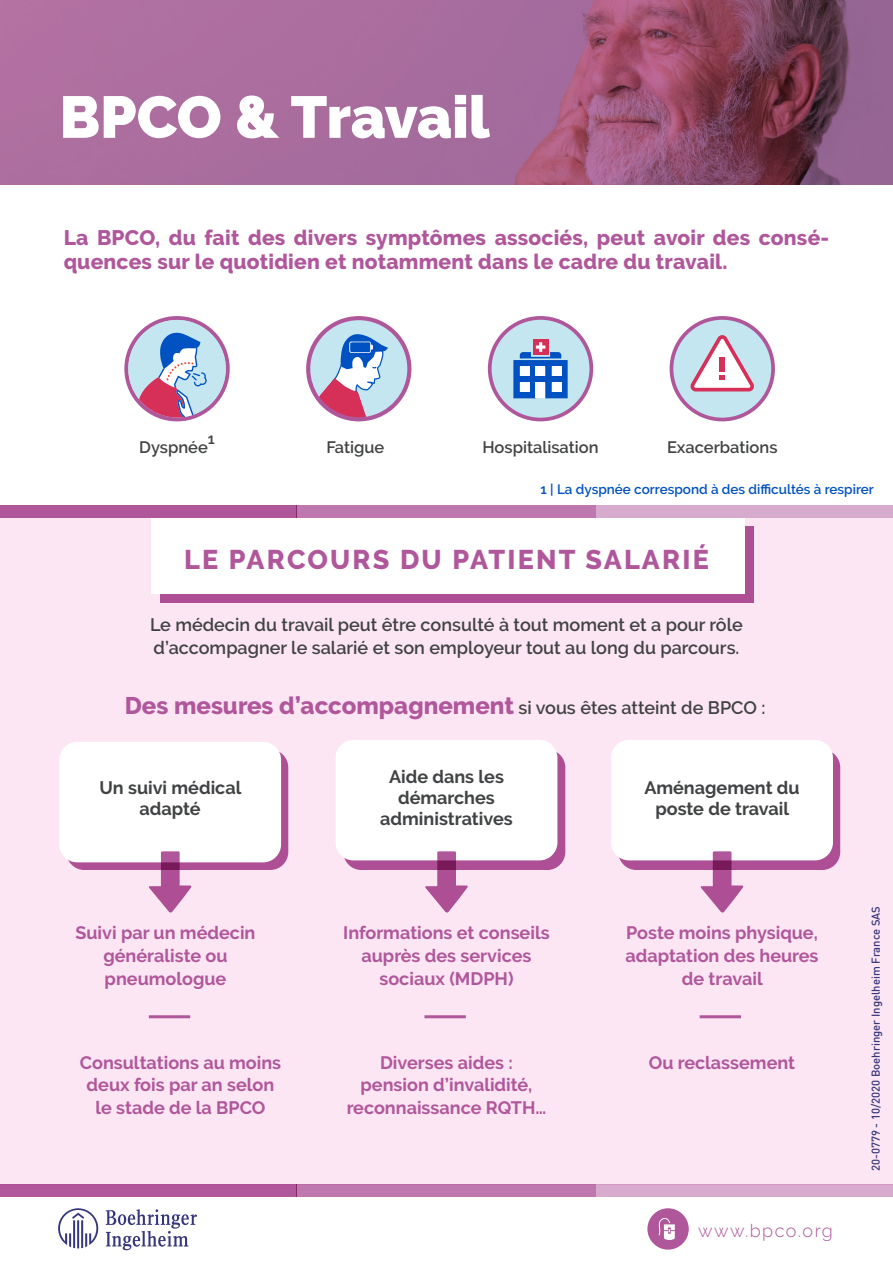
<style>
.page{position:relative;width:893px;height:1263px;background:#fff}
.page>*{position:absolute;margin:0;border:0;box-sizing:border-box;transform-origin:0 0}
.t1{font:900 58.8px "Raleway";letter-spacing:-.005em;color:#fff}
.t2{font:800 27px "Raleway";letter-spacing:.08em;color:#b0579b}
.t3{font:800 24px "Raleway";color:#b0579b}
.t4{font:800 21px/24px "Raleway";letter-spacing:.01em;color:#b0579b}
.t5{font:700 18px "Raleway";color:#b0579b}
.t6{font:600 18px "Raleway";color:#404243}
.t7{font:700 18px "Raleway";color:#404243}
.t8{font:300 18px "Raleway";letter-spacing:.08em;color:#b0579b}
.t9{font:600 16.5px "Raleway";color:#404243}
.t10{font:600 14.85px "Raleway";color:#404243}
.t11{font:600 13.5px "Raleway";color:#0051c1}
.t12{font:500 11.25px "DIN";color:#36367d}
.s1{font-weight:600;font-size:18px;color:#404243}
</style>
<div class="page">
<div style="left:124px;top:316px;width:106px;height:105px;background:#b0579b;border-radius:50%"></div>
<svg style="left:128px;top:320px;width:98px;height:97px"></svg>
<div style="left:0;top:518px;width:893px;height:666px;background:#fde6f3"></div>
<div style="left:160px;top:526px;width:593px;height:77px;background:#ae4e94"></div>
<svg style="left:0;top:0;width:893px;height:185px;background:#9d608a"></svg>
<div style="left:151px;top:518px;width:593px;height:76px;background:#fff"></div>
<div style="left:0;top:505px;width:297px;height:13px;background:#b0579b"></div>
<div style="left:0;top:1184px;width:297px;height:13px;background:#b0579b"></div>
<div style="left:297px;top:505px;width:299px;height:13px;background:#bf78af"></div>
<div style="left:297px;top:1184px;width:299px;height:13px;background:#bf78af"></div>
<div style="left:596px;top:505px;width:297px;height:13px;background:#d7abcd"></div>
<div style="left:596px;top:1184px;width:297px;height:13px;background:#d7abcd"></div>
<div style="left:66px;top:749px;width:222px;height:121px;background:linear-gradient(to bottom,#af4f95,#af5196);border-radius:18px"></div>
<svg style="left:343px;top:749px;width:222px;height:121px;background:#b25799"></svg>
<div style="left:618px;top:749px;width:222px;height:121px;background:linear-gradient(to bottom,#b05196,#af4f95);border-radius:18px"></div>
<svg style="left:58px;top:1208px;width:139px;height:42px"></svg>
<div style="left:647px;top:1208px;width:42px;height:41px;background:#b0579b;border-radius:50%"></div>
<svg style="left:658px;top:1218px;width:17px;height:22px"></svg>
<div style="left:59px;top:742px;width:222px;height:120px;background:#fff;border-radius:18px"></div>
<div style="left:336px;top:740px;width:221px;height:120px;background:#fff;border-radius:18px"></div>
<div style="left:611px;top:740px;width:222px;height:120px;background:#fff;border-radius:18px"></div>
<div style="left:306px;top:316px;width:105px;height:105px;background:#b0579b;border-radius:50%"></div>
<svg style="left:310px;top:320px;width:97px;height:97px"></svg>
<svg style="left:488px;top:316px;width:105px;height:105px"></svg>
<div style="left:492px;top:320px;width:97px;height:98px;background:#c4e6f0;border-radius:50%"></div>
<div style="left:533px;top:339px;width:16px;height:16px;background:#d63059"></div>
<svg style="left:513px;top:342px;width:55px;height:56px"></svg>
<div style="left:520px;top:367px;width:9px;height:9px;background:#fff"></div>
<div style="left:520px;top:382px;width:9px;height:10px;background:#fff"></div>
<div style="left:552px;top:382px;width:9px;height:10px;background:#fff"></div>
<div style="left:552px;top:366px;width:9px;height:10px;background:#fff"></div>
<div style="left:536px;top:366px;width:9px;height:10px;background:#fff"></div>
<div style="left:536px;top:382px;width:9px;height:16px;background:#fff"></div>
<svg style="left:670px;top:316px;width:105px;height:105px"></svg>
<div style="left:673px;top:320px;width:98px;height:98px;background:#c4e6f0;border-radius:50%"></div>
<svg style="left:690px;top:335px;width:64px;height:56px"></svg>
<div style="left:720px;top:357px;width:5px;height:14px;background:#d63059"></div>
<svg style="left:147px;top:851px;width:46px;height:62px"></svg>
<svg style="left:424px;top:851px;width:45px;height:62px"></svg>
<svg style="left:699px;top:851px;width:46px;height:62px"></svg>
<hr style="left:149px;top:1015px;width:41px;height:3px;background:#b0579b">
<hr style="left:424px;top:1015px;width:42px;height:3px;background:#b0579b">
<hr style="left:700px;top:1015px;width:41px;height:3px;background:#b0579b">
<p class="t1" style="left:60px;top:83px;width:432px">BPCO &amp; Travail</p>
<p class="t4" style="left:64px;top:226px;width:767px">La BPCO, du fait des divers symptômes associés, peut avoir des consé&shy;quences sur le quotidien et notamment dans le cadre du travail.</p>
<p class="t10" style="left:208px;top:430px;width:9px">1</p>
<p class="t9" style="left:139px;top:437px;width:70px">Dyspnée</p>
<p class="t9" style="left:327px;top:437px;width:59px">Fatigue</p>
<p class="t9" style="left:482px;top:437px;width:118px">Hospitalisation</p>
<p class="t9" style="left:667px;top:437px;width:112px">Exacerbations</p>
<p class="t11" style="left:540px;top:481px;width:335px">1 | La dyspnée correspond à des difficultés à respirer</p>
<p class="t2" style="left:184px;top:544px;width:526px">LE PARCOURS DU PATIENT SALARIÉ</p>
<p class="t6" style="left:150px;top:614px;width:594px">Le médecin du travail peut être consulté à tout moment et a pour rôle</p>
<p class="t6" style="left:154px;top:637px;width:587px">d’accompagner le salarié et son employeur tout au long du parcours.</p>
<p class="t3" style="left:125px;top:691px;width:642px">Des mesures d’accompagnement <span class="s1">si vous êtes atteint de BPCO :</span></p>
<p class="t7" style="left:99px;top:777px;width:144px">Un suivi médical</p>
<p class="t7" style="left:140px;top:798px;width:63px">adapté</p>
<p class="t5" style="left:75px;top:923px;width:181px">Suivi par un médecin</p>
<p class="t5" style="left:103px;top:945px;width:126px">généraliste ou</p>
<p class="t5" style="left:105px;top:968px;width:123px">pneumologue</p>
<p class="t5" style="left:80px;top:1052px;width:203px">Consultations au moins</p>
<p class="t5" style="left:87px;top:1075px;width:189px">deux fois par an selon</p>
<p class="t5" style="left:95px;top:1097px;width:172px">le stade de la BPCO</p>
<p class="t7" style="left:389px;top:766px;width:116px">Aide dans les</p>
<p class="t7" style="left:398px;top:787px;width:98px">démarches</p>
<p class="t7" style="left:380px;top:808px;width:134px">administratives</p>
<p class="t5" style="left:343px;top:923px;width:208px">Informations et conseils</p>
<p class="t5" style="left:361px;top:945px;width:172px">auprès des services</p>
<p class="t5" style="left:379px;top:968px;width:136px">sociaux (MDPH)</p>
<p class="t5" style="left:380px;top:1052px;width:134px">Diverses aides :</p>
<p class="t5" style="left:360px;top:1075px;width:173px">pension d’invalidité,</p>
<p class="t5" style="left:347px;top:1097px;width:201px">reconnaissance RQTH…</p>
<p class="t7" style="left:644px;top:777px;width:157px">Aménagement du</p>
<p class="t7" style="left:655px;top:798px;width:135px">poste de travail</p>
<p class="t5" style="left:626px;top:923px;width:193px">Poste moins physique,</p>
<p class="t5" style="left:625px;top:945px;width:194px">adaptation des heures</p>
<p class="t5" style="left:682px;top:968px;width:82px">de travail</p>
<p class="t5" style="left:649px;top:1052px;width:148px">Ou reclassement</p>
<p class="t8" style="left:698px;top:1220px;width:136px">www.bpco.org</p>
<p class="t12" style="left:868px;top:1171px;width:267px;rotate:-90deg">20-0779 - 10/2020 Boehringer Ingelheim France SAS</p>
</div>
